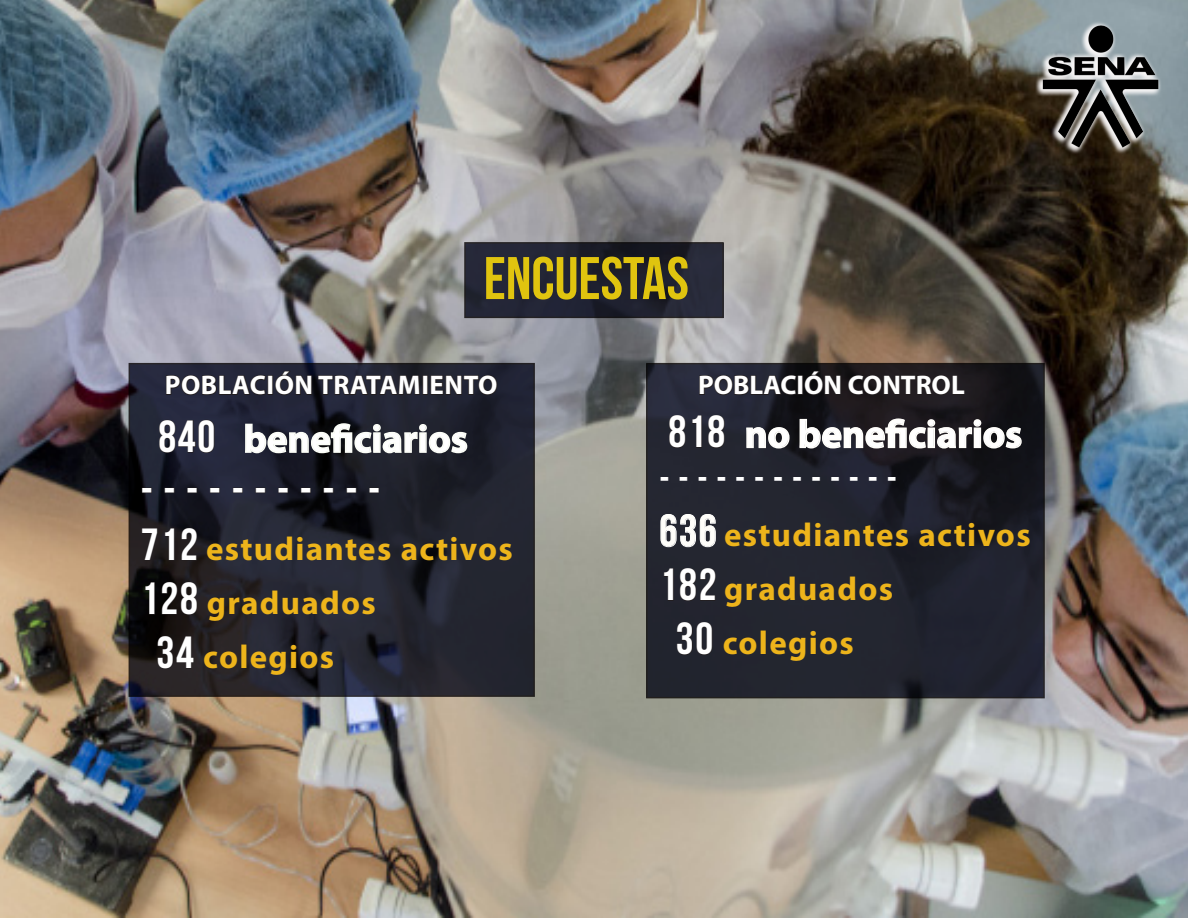
<style>
.page{position:relative;width:1188px;height:918px;background:#fff}
.page>*{position:absolute;margin:0;border:0;box-sizing:border-box;transform-origin:0 0}
.t1{font:700 60px "Bebas Neue";color:#e0c40f}
.t2{font:700 45px "Bebas Neue";color:#fff}
.t3{font:700 39px "Myriad Pro";color:#fff}
.t4{font:700 37.5px "Bebas Neue";color:#fff}
.t5{font:700 33px "Myriad Pro";letter-spacing:.04em;color:#edb41b}
.t6{font:700 27px "Myriad Pro";letter-spacing:.02em;color:#fff}
.t7{font:700 27px "Myriad Pro";color:#fff}
.s1{font-family:"Bebas Neue";font-size:45px}
.s2{font-family:"Bebas Neue";font-size:45px;color:#fff}
.s3{font-family:"Bebas Neue";font-size:45px;color:#fffefa}
</style>
<div class="page">
<img style="left:0;top:0;width:1188px;height:918px">
<svg style="left:132px;top:366px;width:400px;height:328px;background:#20222d"></svg>
<div style="left:129px;top:363px;width:406px;height:334px;border:2px solid #231f20"></div>
<svg style="left:159px;top:420px;width:56px;height:33px;background:#242636"></svg>
<svg style="left:244px;top:423px;width:224px;height:31px;background:#52535a"></svg>
<div style="left:142px;top:488px;width:9px;height:5px;border:1px solid #231f20"></div>
<div style="left:165px;top:488px;width:9px;height:5px;border:1px solid #231f20"></div>
<div style="left:188px;top:488px;width:9px;height:5px;border:1px solid #231f20"></div>
<div style="left:211px;top:488px;width:9px;height:5px;border:1px solid #231f20"></div>
<div style="left:233px;top:488px;width:9px;height:5px;border:1px solid #231f20"></div>
<div style="left:256px;top:488px;width:9px;height:5px;border:1px solid #231f20"></div>
<div style="left:279px;top:488px;width:9px;height:5px;border:1px solid #231f20"></div>
<div style="left:301px;top:488px;width:9px;height:5px;border:1px solid #231f20"></div>
<div style="left:324px;top:488px;width:9px;height:5px;border:1px solid #231f20"></div>
<div style="left:347px;top:488px;width:9px;height:5px;border:1px solid #231f20"></div>
<div style="left:370px;top:488px;width:9px;height:5px;border:1px solid #231f20"></div>
<svg style="left:142px;top:528px;width:16px;height:33px"></svg>
<svg style="left:165px;top:528px;width:10px;height:33px"></svg>
<svg style="left:181px;top:528px;width:16px;height:33px"></svg>
<svg style="left:145px;top:582px;width:10px;height:33px"></svg>
<svg style="left:161px;top:582px;width:36px;height:33px"></svg>
<svg style="left:157px;top:636px;width:37px;height:33px"></svg>
<svg style="left:165px;top:367px;width:102px;height:29px;background:#242434"></svg>
<div style="left:268px;top:375px;width:5px;height:20px;border:2px solid #231f20"></div>
<svg style="left:274px;top:310px;width:147px;height:86px;background:#646267"></svg>
<div style="left:422px;top:375px;width:6px;height:20px;border:2px solid #231f20"></div>
<svg style="left:430px;top:374px;width:68px;height:22px"></svg>
<svg style="left:649px;top:366px;width:393px;height:329px;background:#1f212b"></svg>
<div style="left:646px;top:363px;width:399px;height:335px;border:2px solid #231f20"></div>
<svg style="left:669px;top:415px;width:17px;height:33px"></svg>
<svg style="left:692px;top:415px;width:10px;height:33px"></svg>
<svg style="left:708px;top:415px;width:17px;height:33px"></svg>
<svg style="left:745px;top:426px;width:45px;height:23px"></svg>
<svg style="left:799px;top:418px;width:223px;height:31px;background:#525053"></svg>
<svg style="left:660px;top:514px;width:56px;height:33px;background:#54565e"></svg>
<svg style="left:664px;top:568px;width:10px;height:33px"></svg>
<svg style="left:680px;top:568px;width:36px;height:33px"></svg>
<svg style="left:677px;top:622px;width:36px;height:33px"></svg>
<svg style="left:698px;top:367px;width:100px;height:29px;background:#22222d"></svg>
<div style="left:798px;top:375px;width:5px;height:20px;border:2px solid #231f20"></div>
<svg style="left:804px;top:370px;width:162px;height:26px;background:#1e1a1d"></svg>
<svg style="left:467px;top:245px;width:254px;height:70px;background:#212331"></svg>
<div style="left:464px;top:242px;width:260px;height:76px;border:2px solid #231f20"></div>
<img style="left:1031px;top:12px;width:157px;height:150px">
<p class="t1" style="left:484px;top:245px;width:207px">ENCUESTAS</p>
<p class="t6" style="left:165px;top:367px;width:334px">POBLACIÓN TRATAMIENTO</p>
<p class="t7" style="left:698px;top:367px;width:268px">POBLACIÓN CONTROL</p>
<p class="t3" style="left:158px;top:414px;width:311px"><span class="s1">840</span> beneficiarios</p>
<p class="t2" style="left:141px;top:466px;width:241px">- - - - - - - - - - -</p>
<p class="t5" style="left:141px;top:527px;width:374px"><span class="s2">712</span> estudiantes activos</p>
<p class="t5" style="left:141px;top:581px;width:236px"><span class="s2">128</span> graduados</p>
<p class="t5" style="left:157px;top:635px;width:179px"><span class="s2">34</span> colegios</p>
<p class="t3" style="left:668px;top:409px;width:355px"><span class="s1">818</span> no beneficiarios</p>
<p class="t4" style="left:660px;top:459px;width:239px">- - - - - - - - - - - - -</p>
<p class="t5" style="left:660px;top:514px;width:373px"><span class="s3">636</span> estudiantes activos</p>
<p class="t5" style="left:660px;top:568px;width:235px"><span class="s2">182</span> graduados</p>
<p class="t5" style="left:676px;top:622px;width:179px"><span class="s2">30</span> colegios</p>
</div>
